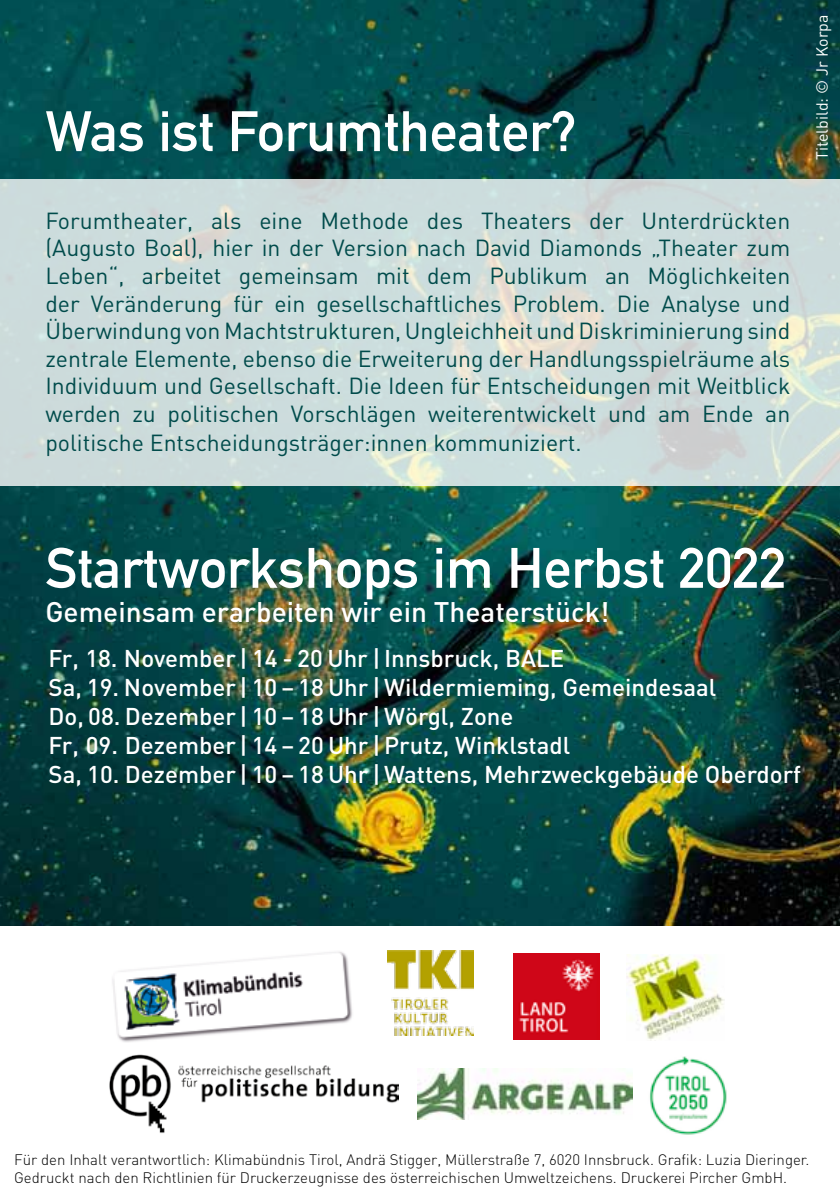
<style>
.page{position:relative;width:840px;height:1191px;background:#fff}
.page>*{position:absolute;margin:0;border:0;box-sizing:border-box;transform-origin:0 0}
.t1{font:56px "DIN Mittelschrift Alternate";color:#fff}
.t2{font:500 28px "DIN";color:#fff}
.t3{font:500 24px/28.8px "DIN";color:#fff}
.t4{font:23px/27.8px "DIN";color:#004b4b;text-align:justify}
.t5{font:16px "DIN";color:#fff}
.t6{font:300 15px/18px "DIN";color:#000}
</style>
<div class="page">
<img style="left:0;top:0;width:839px;height:926px">
<svg style="left:0;top:180px;width:839px;height:306px;background:#cedcdb"></svg>
<img style="left:513px;top:953px;width:86px;height:86px">
<img style="left:387px;top:950px;width:86px;height:86px">
<img style="left:109px;top:1054px;width:289px;height:79px">
<img style="left:626px;top:954px;width:98px;height:86px">
<img style="left:650px;top:1056px;width:77px;height:79px">
<img style="left:417px;top:1068px;width:215px;height:51px">
<img style="left:112px;top:951px;width:240px;height:91px">
<h1 class="t1" style="left:45px;top:99px;width:533px">Was ist Forumtheater?</h1>
<p class="t4" style="left:45px;top:206px;width:746px">Forumtheater, als eine Methode des Theaters der Unterdrückten (Augusto Boal), hier in der Version nach David Diamonds „Theater zum Leben“, arbeitet gemeinsam mit dem Publikum an Möglichkeiten der Veränderung für ein gesellschaftliches Problem. Die Analyse und Überwindung von Machtstrukturen, Ungleichheit und Diskriminierung sind zentrale Elemente, ebenso die Erweiterung der Handlungsspielräume als Individuum und Gesellschaft. Die Ideen für Entscheidungen mit Weitblick werden zu politischen Vorschlägen weiterentwickelt und am Ende an politische Entscheidungsträger:innen kommuniziert.</p>
<p class="t5" style="left:811px;top:160px;width:147px;rotate:-90deg">Titelbild: © Jr Korpa</p>
<h1 class="t1" style="left:45px;top:535px;width:741px">Startworkshops im Herbst 2022</h1>
<p class="t2" style="left:45px;top:594px;width:565px">Gemeinsam erarbeiten wir ein Theaterstück!</p>
<p class="t3" style="left:49px;top:643px;width:753px">Fr, 18. November| 14 - 20 Uhr |Innsbruck, BALE<br>Sa, 19. November| 10 – 18 Uhr |Wildermieming, Gemeindesaal<br>Do, 08. Dezember| 10 – 18 Uhr |Wörgl, Zone<br>Fr, 09. Dezember| 14 – 20 Uhr |Prutz, Winklstadl<br>Sa, 10. Dezember| 10 – 18 Uhr |Wattens, Mehrzweckgebäude Oberdorf</p>
<p class="t6" style="left:14px;top:1150px;width:796px">Für den Inhalt verantwortlich: Klimabündnis Tirol, Andrä Stigger, Müllerstraße 7, 6020 Innsbruck. Grafik: Luzia Dieringer.<br>Gedruckt nach den Richtlinien für Druckerzeugnisse des österreichischen Umweltzeichens. Druckerei Pircher GmbH.</p>
</div>
